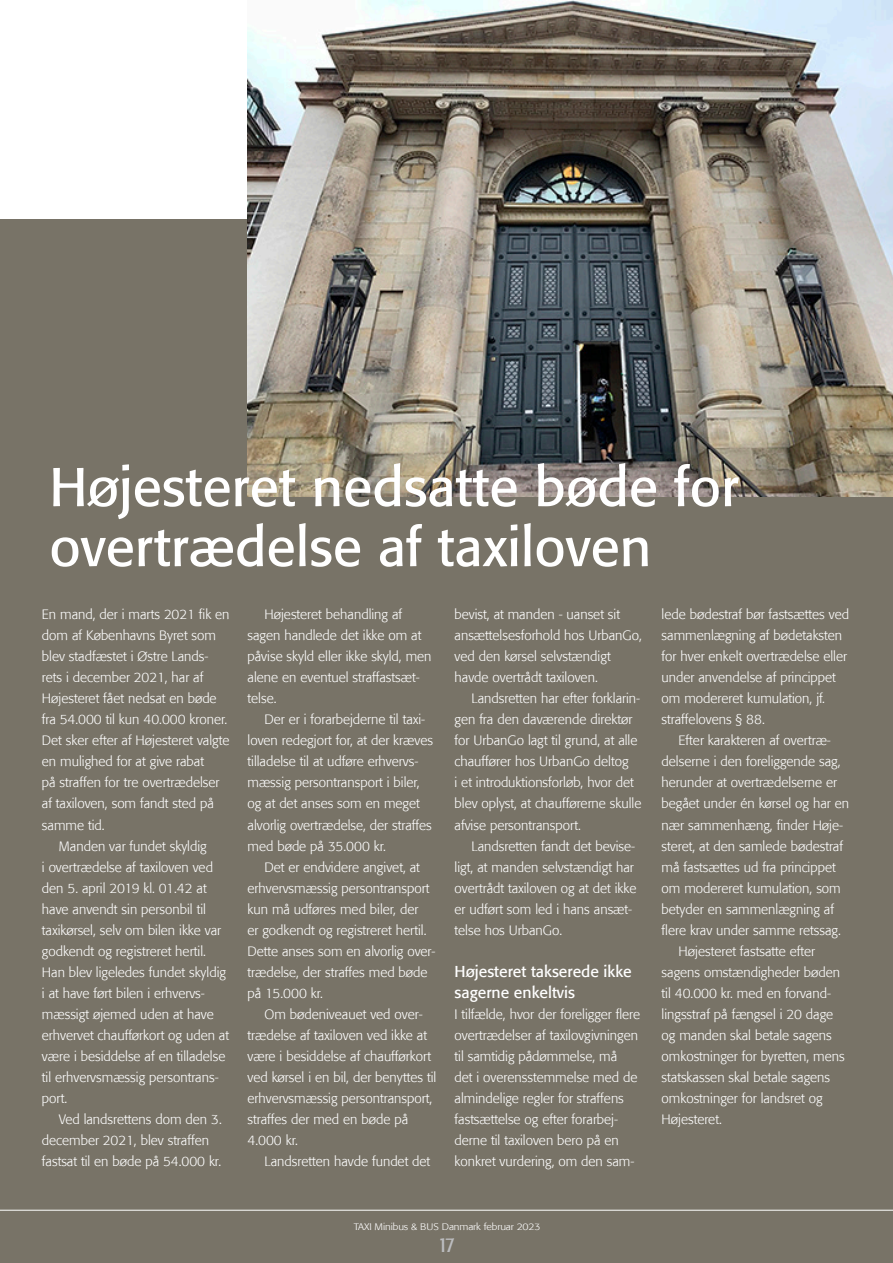
<style>
.page{position:relative;width:893px;height:1263px;background:#fff}
.page>*{position:absolute;margin:0;border:0;box-sizing:border-box;transform-origin:0 0}
.Overskrift{font:54px/60px "Formata";color:#fff}
.t1{font:condensed 21px "Formata";color:#bcbdc0}
.Rubrik_hvid{font:15.75px/21px "Formata";color:#fff}
.Brød_med_indryk{font:300 13.5px/21px "Formata";color:#fff}
.Brød_hvid{font:300 13.5px/21px "Formata";color:#fff}
.Brød{font:300 13.5px/21px "Formata";color:#fff}
.t2{font:300 9.45px "Formata";letter-spacing:-.01em;color:#fff;scale:1.11 1}
</style>
<div class="page">
<div style="left:0;top:219px;width:893px;height:1044px;background:#787367"></div>
<img style="left:248px;top:0;width:645px;height:497px">
<hr style="left:0;top:1210px;width:893px;height:1px;background:#fff">
<p class="Overskrift" style="left:49px;top:457px;width:691px">Højesteret nedsatte bøde for overtrædelse af taxiloven</p>
<p class="Brød" style="left:42px;top:604px;width:189px">En mand, der i marts 2021 fik en dom af Københavns Byret som blev stadfæstet i Østre Lands&shy;rets i december 2021, har af<br>Højesteret fået nedsat en bøde fra 54.000 til kun 40.000 kroner.<br>Det sker efter af Højesteret valgte en mulighed for at give rabat<br>på straffen for tre overtrædelser af taxiloven, som fandt sted på samme tid.</p>
<p class="Brød_med_indryk" style="left:42px;top:835px;width:189px;text-indent:17px">Manden var fundet skyldig<br>i overtrædelse af taxiloven ved den 5. april 2019 kl. 01.42 at have anvendt sin personbil til taxikørsel, selv om bilen ikke var godkendt og registreret hertil.<br>Han blev ligeledes fundet skyldig i at have ført bilen i erhvervs&shy;mæssigt øjemed uden at have erhvervet chaufførkort og uden at være i besiddelse af en tilladelse til erhvervsmæssig persontrans&shy;port.</p>
<p class="Brød_med_indryk" style="left:42px;top:1108px;width:181px;text-indent:17px">Ved landsrettens dom den 3. december 2021, blev straffen fastsat til en bøde på 54.000 kr.</p>
<p class="Brød_med_indryk" style="left:248px;top:604px;width:186px;text-indent:17px">Højesteret behandling af sagen handlede det ikke om at påvise skyld eller ikke skyld, men alene en eventuel straffastsæt&shy;telse.</p>
<p class="Brød_med_indryk" style="left:248px;top:709px;width:187px;text-indent:17px">Der er i forarbejderne til taxi&shy;loven redegjort for, at der kræves tilladelse til at udføre erhvervs&shy;mæssig persontransport i biler, og at det anses som en meget alvorlig overtrædelse, der straffes med bøde på 35.000 kr.</p>
<p class="Brød_med_indryk" style="left:248px;top:856px;width:189px;text-indent:17px">Det er endvidere angivet, at erhvervsmæssig persontransport kun må udføres med biler, der<br>er godkendt og registreret hertil.<br>Dette anses som en alvorlig over&shy;trædelse, der straffes med bøde på 15.000 kr.</p>
<p class="Brød_med_indryk" style="left:248px;top:1003px;width:190px;text-indent:17px">Om bødeniveauet ved over&shy;trædelse af taxiloven ved ikke at være i besiddelse af chaufførkort ved kørsel i en bil, der benyttes til erhvervsmæssig persontransport, straffes der med en bøde på<br>4.000 kr.</p>
<p class="Brød_med_indryk" style="left:265px;top:1150px;width:167px">Landsretten havde fundet det</p>
<p class="Brød_med_indryk" style="left:455px;top:604px;width:189px">bevist, at manden - uanset sit ansættelsesforhold hos UrbanGo, ved den kørsel selvstændigt havde overtrådt taxiloven.</p>
<p class="Brød_med_indryk" style="left:455px;top:688px;width:188px;text-indent:17px">Landsretten har efter forklarin&shy;gen fra den daværende direktør for UrbanGo lagt til grund, at alle chauffører hos UrbanGo deltog<br>i et introduktionsforløb, hvor det blev oplyst, at chaufførerne skulle afvise persontransport.</p>
<p class="Brød_med_indryk" style="left:455px;top:835px;width:183px;text-indent:17px">Landsretten fandt det bevise&shy;ligt, at manden selvstændigt har overtrådt taxiloven og at det ikke er udført som led i hans ansæt&shy;telse hos UrbanGo.</p>
<p class="Rubrik_hvid" style="left:455px;top:960px;width:179px">Højesteret takserede ikke sagerne enkeltvis</p>
<p class="Brød_hvid" style="left:455px;top:1003px;width:187px">I tilfælde, hvor der foreligger flere overtrædelser af taxilovgivningen til samtidig pådømmelse, må<br>det i overensstemmelse med de almindelige regler for straffens fastsættelse og efter forarbej&shy;derne til taxiloven bero på en konkret vurdering, om den sam-</p>
<p class="Brød_hvid" style="left:662px;top:604px;width:189px">lede bødestraf bør fastsættes ved sammenlægning af bødetaksten for hver enkelt overtrædelse eller under anvendelse af princippet om modereret kumulation, jf. straffelovens § 88.</p>
<p class="Brød_med_indryk" style="left:662px;top:730px;width:189px;text-indent:17px">Efter karakteren af overtræ&shy;delserne i den foreliggende sag, herunder at overtrædelserne er begået under én kørsel og har en nær sammenhæng, finder Høje&shy;steret, at den samlede bødestraf må fastsættes ud fra princippet om modereret kumulation, som betyder en sammenlægning af flere krav under samme retssag.</p>
<p class="Brød_med_indryk" style="left:662px;top:940px;width:185px;text-indent:17px">Højesteret fastsatte efter sagens omstændigheder bøden til 40.000 kr. med en forvand&shy;lingsstraf på fængsel i 20 dage og manden skal betale sagens omkostninger for byretten, mens statskassen skal betale sagens omkostninger for landsret og<br>Højesteret.</p>
<p class="t2" style="left:354px;top:1221px;width:170px">TAXI Minibus &amp; BUS Danmark februar 2023</p>
<h2 class="t1" style="left:438px;top:1233px;width:18px">17</h2>
</div>
